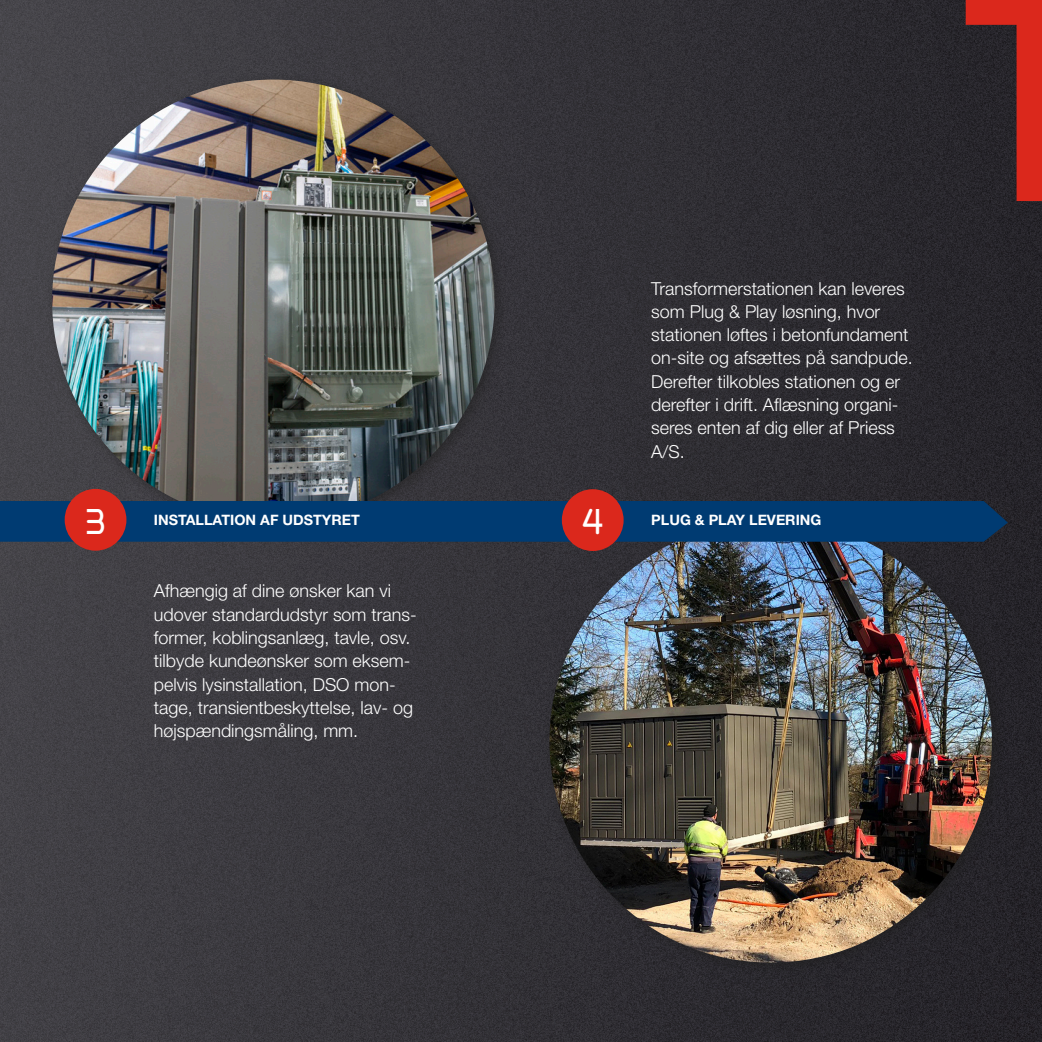
<style>
.page{position:relative;width:1042px;height:1042px;background:#fff}
.page>*{position:absolute;margin:0;border:0;box-sizing:border-box;transform-origin:0 0}
.t1{font:32.38px "Infinity T Bold";color:#fff}
.t2{font:300 17.85px/23.3px "Helvetica Neue LT Pro";color:#fff}
.t3{font:700 14.35px "Helvetica Neue LT Pro";color:#fff}
</style>
<div class="page">
<img style="left:0;top:0;width:1042px;height:1042px">
<div style="left:44px;top:72px;width:465px;height:463px;background:#1d1d1b;opacity:.5"></div>
<img style="left:52px;top:80px;width:442px;height:421px">
<div style="left:541px;top:512px;width:465px;height:465px;background:#1d1d1b;opacity:.5"></div>
<img style="left:549px;top:520px;width:443px;height:442px;border-radius:221px">
<div style="left:0;top:501px;width:1008px;height:41px;background:#003b72"></div>
<div style="left:65px;top:489px;width:61px;height:62px;background:#db281c;border-radius:50%"></div>
<div style="left:562px;top:489px;width:61px;height:62px;background:#db281c;border-radius:50%"></div>
<svg style="left:965px;top:0;width:77px;height:201px"></svg>
<p class="t2" style="left:651px;top:276px;width:263px">Transformerstationen kan leveres som Plug &amp; Play løsning, hvor stationen løftes i betonfundament on-site og afsættes på sandpude.<br>Derefter tilkobles stationen og er derefter i drift. Aflæsning organi&shy;seres enten af dig eller af Priess<br>A/S.</p>
<p class="t1" style="left:85px;top:497px;width:22px">3</p>
<p class="t1" style="left:582px;top:497px;width:22px">4</p>
<p class="t3" style="left:154px;top:511px;width:207px">INSTALLATION AF UDSTYRET</p>
<p class="t3" style="left:651px;top:511px;width:172px">PLUG &amp; PLAY LEVERING</p>
<p class="t2" style="left:154px;top:579px;width:264px">Afhængig af dine ønsker kan vi udover standardudstyr som trans&shy;former, koblingsanlæg, tavle, osv. tilbyde kundeønsker som eksem&shy;pelvis lysinstallation, DSO mon&shy;tage, transientbeskyttelse, lav- og højspændingsmåling, mm.</p>
</div>
